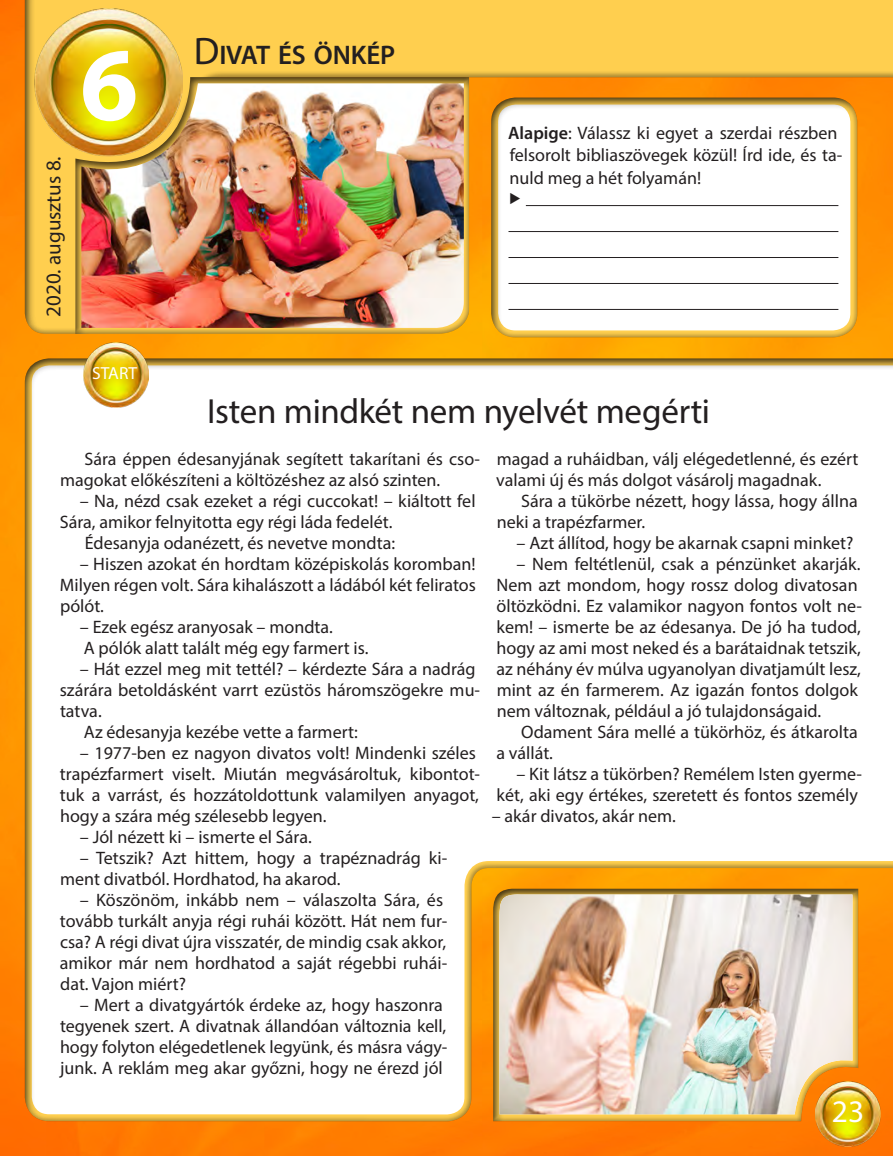
<style>
.page{position:relative;width:893px;height:1156px;background:#fff}
.page>*{position:absolute;margin:0;border:0;box-sizing:border-box;transform-origin:0 0}
.t1{font:700 105px "Myriad Pro";color:#fff}
.tortenet_cim{font:35px "Myriad Pro";letter-spacing:-.01em;color:#231f20}
.t2{font:31.5px "Myriad Pro";color:#fff}
.lecke_cim{font:600 26.95px "Myriad Pro";letter-spacing:-.01em;color:#231f20}
.datum{font:21px "Myriad Pro";color:#231f20}
.tortenet{font:18.03px/21px "Myriad Pro";color:#231f20}
.t3{font:17.5px "Myriad Pro";color:#fff}
.s1{font-weight:400;font-size:38.5px}
.s2{font-weight:600}
</style>
<div class="page">
<img style="left:0;top:0;width:893px;height:1156px">
<div style="left:22px;top:357px;width:871px;height:765px;background:#231f20;opacity:.75"></div>
<div style="left:490px;top:887px;width:369px;height:236px;background:#231f20;opacity:.75"></div>
<img style="left:499px;top:894px;width:353px;height:220px">
<div style="left:23px;top:0;width:870px;height:336px;background:#231f20;opacity:.75"></div>
<img style="left:35px;top:8px;width:147px;height:148px">
<div style="left:73px;top:71px;width:397px;height:264px;background:#231f20;opacity:.75"></div>
<img style="left:84px;top:343px;width:64px;height:65px">
<img style="left:815px;top:1082px;width:65px;height:65px">
<img style="left:81px;top:83px;width:383px;height:245px">
<div style="left:488px;top:96px;width:370px;height:242px;background:#231f20;opacity:.75"></div>
<hr style="left:526px;top:205px;width:312px;height:1px;background:#231f20">
<hr style="left:508px;top:231px;width:330px;height:1px;background:#231f20">
<hr style="left:508px;top:257px;width:330px;height:1px;background:#231f20">
<hr style="left:508px;top:283px;width:330px;height:1px;background:#231f20">
<hr style="left:508px;top:309px;width:330px;height:1px;background:#231f20">
<svg style="left:510px;top:193px;width:10px;height:11px"></svg>
<p class="datum" style="left:40px;top:317px;width:162px;rotate:-90deg">2020. augusztus 8.</p>
<p class="t1" style="left:80px;top:16px;width:60px">6</p>
<p class="t3" style="left:92px;top:362px;width:46px">START</p>
<p class="lecke_cim" style="left:194px;top:37px;width:203px"><span class="s1">D</span>IVAT ÉS ÖNKÉP</p>
<p class="tortenet" style="left:508px;top:121px;width:336px;line-height:22.8px"><span class="s2">Alapige</span>: Válassz ki egyet a szerdai részben felsorolt bibliaszövegek közül! Írd ide, és ta&shy;nuld meg a hét folyamán!</p>
<p class="tortenet_cim" style="left:207px;top:390px;width:504px">Isten mindkét nem nyelvét megérti</p>
<p class="tortenet" style="left:60px;top:448px;width:422px;text-indent:24px">Sára éppen édesanyjának segített takarítani és cso&shy;magokat előkészíteni a költözéshez az alsó szinten.</p>
<p class="tortenet" style="left:60px;top:490px;width:417px;text-indent:20px">– Na, nézd csak ezeket a régi cuccokat! – kiáltott fel<br>Sára, amikor felnyitotta egy régi láda fedelét.</p>
<p class="tortenet" style="left:85px;top:532px;width:312px">Édesanyja odanézett, és nevetve mondta:</p>
<p class="tortenet" style="left:60px;top:553px;width:417px;text-align:justify;text-indent:20px">– Hiszen azokat én hordtam középiskolás koromban!<br>Milyen régen volt. Sára kihalászott a ládából két feliratos pólót.</p>
<p class="tortenet" style="left:80px;top:616px;width:255px">– Ezek egész aranyosak – mondta.</p>
<p class="tortenet" style="left:84px;top:637px;width:286px">A pólók alatt talált még egy farmert is.</p>
<p class="tortenet" style="left:60px;top:658px;width:422px;text-indent:20px">– Hát ezzel meg mit tettél? – kérdezte Sára a nadrág szárára betoldásként varrt ezüstös háromszögekre mu&shy;tatva.</p>
<p class="tortenet" style="left:84px;top:721px;width:275px">Az édesanyja kezébe vette a farmert:</p>
<p class="tortenet" style="left:60px;top:742px;width:422px;text-indent:20px">– 1977-ben ez nagyon divatos volt! Mindenki széles trapézfarmert viselt. Miután megvásároltuk, kibontot&shy;tuk a varrást, és hozzátoldottunk valamilyen anyagot, hogy a szára még szélesebb legyen.</p>
<p class="tortenet" style="left:80px;top:826px;width:233px">– Jól nézett ki – ismerte el Sára.</p>
<p class="tortenet" style="left:60px;top:847px;width:389px;text-indent:20px">– Tetszik? Azt hittem, hogy a trapéznadrág ki&shy;ment divatból. Hordhatod, ha akarod.</p>
<p class="tortenet" style="left:60px;top:889px;width:389px;text-indent:20px">– Köszönöm, inkább nem – válaszolta Sára, és tovább turkált anyja régi ruhái között. Hát nem fur&shy;csa? A régi divat újra visszatér, de mindig csak akkor, amikor már nem hordhatod a saját régebbi ruhái&shy;dat. Vajon miért?</p>
<p class="tortenet" style="left:60px;top:994px;width:389px;text-indent:20px">– Mert a divatgyártók érdeke az, hogy haszonra tegyenek szert. A divatnak állandóan változnia kell, hogy folyton elégedetlenek legyünk, és másra vágy&shy;junk. A reklám meg akar győzni, hogy ne érezd jól</p>
<p class="tortenet" style="left:496px;top:448px;width:364px">magad a ruháidban, válj elégedetlenné, és ezért valami új és más dolgot vásárolj magadnak.</p>
<p class="tortenet" style="left:497px;top:490px;width:363px;text-indent:24px">Sára a tükörbe nézett, hogy lássa, hogy állna neki a trapézfarmer.</p>
<p class="tortenet" style="left:516px;top:532px;width:339px">– Azt állítod, hogy be akarnak csapni minket?</p>
<p class="tortenet" style="left:496px;top:553px;width:367px;text-indent:20px">– Nem feltétlenül, csak a pénzünket akarják.<br>Nem azt mondom, hogy rossz dolog divatosan öltözködni. Ez valamikor nagyon fontos volt ne&shy;kem! – ismerte be az édesanya. De jó ha tudod, hogy az ami most neked és a barátaidnak tetszik, az néhány év múlva ugyanolyan divatjamúlt lesz, mint az én farmerem. Az igazán fontos dolgok nem változnak, például a jó tulajdonságaid.</p>
<p class="tortenet" style="left:496px;top:721px;width:363px;text-indent:25px">Odament Sára mellé a tükörhöz, és átkarolta a vállát.</p>
<p class="tortenet" style="left:497px;top:763px;width:367px;text-align:right">– Kit látsz a tükörben? Remélem Isten gyerme&shy;két, aki egy értékes, szeretett és fontos személy</p>
<p class="tortenet" style="left:492px;top:805px;width:186px">– akár divatos, akár nem.</p>
<p class="t2" style="left:832px;top:1092px;width:34px">23</p>
</div>
